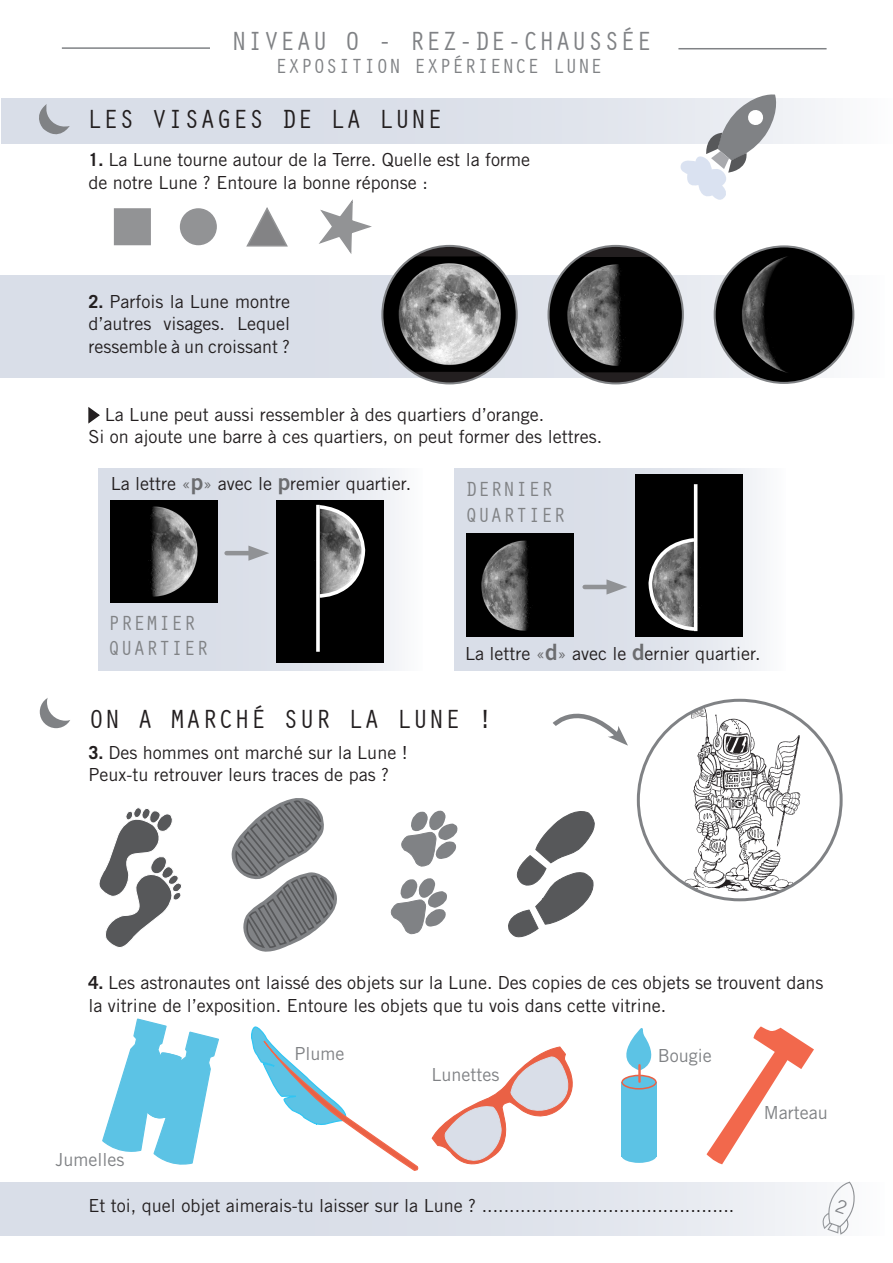
<style>
.page{position:relative;width:893px;height:1263px;background:#fff}
.page>*{position:absolute;margin:0;border:0;box-sizing:border-box;transform-origin:0 0}
.t1{font:27px "Orator";color:#231f20}
.t2{font:27px "Orator";color:#808285}
.t3{font:21px/25.2px "Orator";color:#808285}
.t4{font:18px/22.5px "Trade Gothic";color:#231f20;text-align:justify}
.t5{font:18px "Trade Gothic";color:#808285}
.s1{font-weight:700}
.s2{color:#6c6d70}
.s3{font-family:"Trade Gothic Bold Two";font-size:22.5px;color:#6c6d70}
</style>
<div class="page">
<div style="left:1px;top:98px;width:892px;height:46px;background:#d9dee8"></div>
<svg style="left:454px;top:468px;width:307px;height:202px;background:#dadfe7"></svg>
<svg style="left:99px;top:468px;width:300px;height:202px;fill:#dce1ea"></svg>
<div style="left:0;top:275px;width:885px;height:102px;background:#d9dee8"></div>
<div style="left:0;top:1182px;width:885px;height:54px;background:linear-gradient(to right,#d2d8e4,#eef0f5)"></div>
<div style="left:181px;top:209px;width:35px;height:35px;background:#929395;border-radius:50%"></div>
<div style="left:180px;top:208px;width:37px;height:37px;border:2px solid #6c6d70;border-radius:50%"></div>
<div style="left:114px;top:208px;width:37px;height:37px;background:#929395"></div>
<svg style="left:246px;top:207px;width:42px;height:40px"></svg>
<svg style="left:319px;top:199px;width:53px;height:55px"></svg>
<svg style="left:679px;top:94px;width:101px;height:106px"></svg>
<div style="left:40px;top:695px;width:32px;height:33px;background:#808285;border-radius:50%"></div>
<div style="left:47px;top:684px;width:37px;height:37px;background:#fff;border-radius:50%"></div>
<img style="left:715px;top:248px;width:138px;height:135px">
<svg style="left:548px;top:246px;width:135px;height:137px"></svg>
<img style="left:550px;top:257px;width:133px;height:115px">
<svg style="left:382px;top:246px;width:135px;height:137px"></svg>
<img style="left:384px;top:256px;width:133px;height:116px">
<img style="left:671px;top:700px;width:142px;height:200px">
<div style="left:276px;top:501px;width:108px;height:162px;background:#000"></div>
<svg style="left:316px;top:599px;width:4px;height:53px"></svg>
<svg style="left:316px;top:504px;width:50px;height:95px"></svg>
<div style="left:635px;top:474px;width:108px;height:162px;background:#000"></div>
<hr style="left:694px;top:484px;width:3px;height:147px;background:#fff">
<svg style="left:648px;top:536px;width:50px;height:96px"></svg>
<svg style="left:553px;top:713px;width:75px;height:33px"></svg>
<img style="left:110px;top:501px;width:59px;height:101px">
<img style="left:466px;top:535px;width:108px;height:101px">
<svg style="left:169px;top:468px;width:100px;height:203px;background:#b0b3ba"></svg>
<div style="left:621px;top:1082px;width:36px;height:75px;background:#5cc3e5"></div>
<div style="left:621px;top:1148px;width:36px;height:15px;background:#5cc3e5;border-radius:50%"></div>
<svg style="left:621px;top:1028px;width:36px;height:61px"></svg>
<hr style="left:638px;top:1065px;width:3px;height:17px;background:#f2684c">
<svg style="left:102px;top:1018px;width:117px;height:147px"></svg>
<svg style="left:706px;top:1026px;width:108px;height:138px"></svg>
<svg style="left:251px;top:1026px;width:168px;height:145px"></svg>
<svg style="left:431px;top:1046px;width:142px;height:119px"></svg>
<svg style="left:390px;top:878px;width:57px;height:56px"></svg>
<hr style="left:585px;top:585px;width:30px;height:4px;background:#909295">
<svg style="left:606px;top:579px;width:21px;height:15px"></svg>
<svg style="left:99px;top:807px;width:82px;height:141px"></svg>
<svg style="left:231px;top:798px;width:106px;height:154px"></svg>
<svg style="left:401px;top:810px;width:57px;height:57px"></svg>
<svg style="left:508px;top:811px;width:87px;height:127px"></svg>
<svg style="left:39px;top:104px;width:31px;height:31px"></svg>
<svg style="left:88px;top:407px;width:12px;height:17px"></svg>
<hr style="left:62px;top:47px;width:148px;height:2px;background:#808285">
<hr style="left:678px;top:48px;width:149px;height:1px;background:#808285">
<svg style="left:819px;top:1181px;width:38px;height:55px"></svg>
<p class="t2" style="left:231px;top:27px;width:423px">NIVEAU 0 - REZ-DE-CHAUSSÉE</p>
<p class="t3" style="left:275px;top:54px;width:329px">EXPOSITION EXPÉRIENCE LUNE</p>
<p class="t1" style="left:87px;top:106px;width:358px">LES VISAGES DE LA LUNE</p>
<p class="t4" style="left:88px;top:148px;width:443px"><span class="s1">1.</span> La Lune tourne autour de la Terre. Quelle est la forme</p>
<p class="t4" style="left:88px;top:171px;width:341px">de notre Lune ? Entoure la bonne réponse :</p>
<p class="t4" style="left:88px;top:290px;width:203px"><span class="s1">2.</span> Parfois la Lune montre d’autres visages. Lequel ressemble à un croissant ?</p>
<p class="t4" style="left:105px;top:403px;width:441px">La Lune peut aussi ressembler à des quartiers d’orange.</p>
<p class="t4" style="left:88px;top:425px;width:515px">Si on ajoute une barre à ces quartiers, on peut former des lettres.</p>
<p class="t4" style="left:111px;top:472px;width:302px">La lettre <span class="s2">«</span><span class="s3">p</span><span class="s2">»</span> avec le <span class="s3">p</span>remier quartier.</p>
<p class="t3" style="left:108px;top:611px;width:102px">PREMIER<br>QUARTIER</p>
<p class="t3" style="left:465px;top:478px;width:102px">DERNIER<br>QUARTIER</p>
<p class="t4" style="left:465px;top:642px;width:297px">La lettre <span class="s2">«</span><span class="s3">d</span><span class="s2">»</span> avec le <span class="s3">d</span>ernier quartier.</p>
<p class="t1" style="left:88px;top:705px;width:406px">ON A MARCHÉ SUR LA LUNE !</p>
<p class="t4" style="left:88px;top:741px;width:321px"><span class="s1">3.</span> Des hommes ont marché sur la Lune !</p>
<p class="t4" style="left:88px;top:763px;width:302px">Peux-tu retrouver leurs traces de pas ?</p>
<p class="t4" style="left:88px;top:971px;width:737px"><span class="s1">4.</span> Les astronautes ont laissé des objets sur la Lune. Des copies de ces objets se trouvent dans la vitrine de l’exposition. Entoure les objets que tu vois dans cette vitrine.</p>
<p class="t5" style="left:55px;top:1148px;width:70px">Jumelles</p>
<p class="t5" style="left:295px;top:1043px;width:52px">Plume</p>
<p class="t5" style="left:432px;top:1063px;width:70px">Lunettes</p>
<p class="t5" style="left:658px;top:1044px;width:56px">Bougie</p>
<p class="t4" style="left:88px;top:1194px;width:647px">Et toi, quel objet aimerais-tu laisser sur la Lune ? ..............................................</p>
<p class="t5" style="left:764px;top:1102px;width:65px">Marteau</p>
</div>
